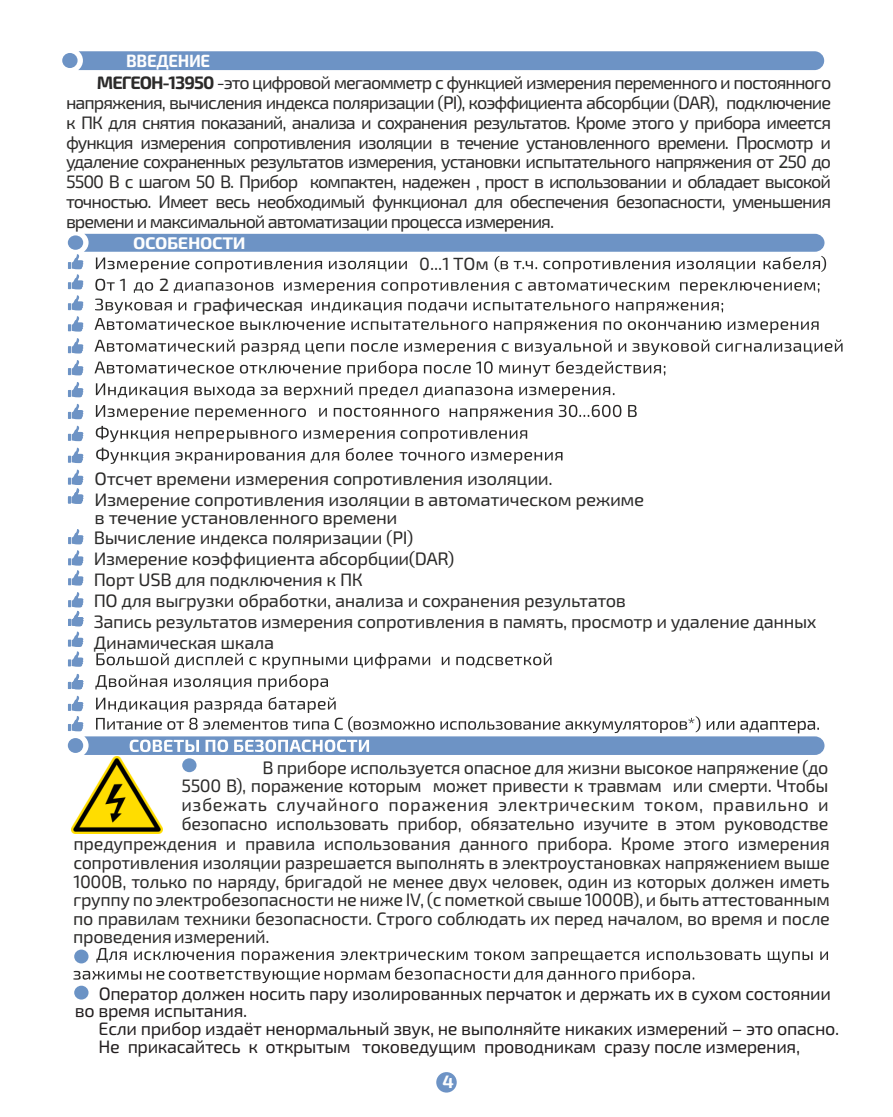
<style>
.page{position:relative;width:893px;height:1117px;background:#fff}
.page>*{position:absolute;margin:0;border:0;box-sizing:border-box;transform-origin:0 0}
.t1{font:18px/18.7px "Exo 2.0";letter-spacing:-.02em;color:#2b2a29;text-align:justify}
.t2{font:18px/17.8px "Exo 2.0";letter-spacing:-.02em;color:#221e1f}
.t3{font:18px/20.9px "Exo 2.0";letter-spacing:-.02em;color:#2b2a29;scale:1.04 1}
.t4{font:700 18px "Exo 2.0";color:#fefefe}
.t5{font:17.78px "Exo 2.0";color:#2b2a29}
.t6{font:700 17.78px "Exo 2.0";letter-spacing:-.02em;color:#fefefe;scale:.95 1}
.t7{font:700 16.88px "Exo 2.0";letter-spacing:-.02em;color:#fefefe;scale:1.07 1}
.s1{font-weight:700}
</style>
<div class="page">
<img style="left:72px;top:756px;width:91px;height:77px">
<svg style="left:73px;top:947px;width:755px;height:35px"></svg>
<div style="left:74px;top:949px;width:15px;height:14px;background:#6b93c5;border-radius:50%"></div>
<div style="left:182px;top:758px;width:15px;height:14px;background:#6b93c5;border-radius:50%"></div>
<div style="left:74px;top:985px;width:15px;height:14px;background:#6b93c5;border-radius:50%"></div>
<svg style="left:68px;top:338px;width:15px;height:15px"></svg>
<svg style="left:68px;top:360px;width:15px;height:15px"></svg>
<svg style="left:68px;top:382px;width:15px;height:15px"></svg>
<svg style="left:68px;top:404px;width:15px;height:15px"></svg>
<svg style="left:68px;top:425px;width:15px;height:16px"></svg>
<svg style="left:68px;top:447px;width:15px;height:16px"></svg>
<svg style="left:68px;top:469px;width:15px;height:34px"></svg>
<svg style="left:94px;top:331px;width:748px;height:360px"></svg>
<svg style="left:68px;top:673px;width:15px;height:16px"></svg>
<svg style="left:68px;top:695px;width:756px;height:59px"></svg>
<svg style="left:319px;top:407px;width:120px;height:10px"></svg>
<svg style="left:68px;top:234px;width:758px;height:97px"></svg>
<svg style="left:62px;top:51px;width:762px;height:19px;background:#7196c6"></svg>
<div style="left:436px;top:1071px;width:21px;height:21px;background:#6d93c5;border-radius:50%"></div>
<svg style="left:68px;top:529px;width:16px;height:15px"></svg>
<svg style="left:68px;top:550px;width:16px;height:35px"></svg>
<svg style="left:68px;top:592px;width:16px;height:74px"></svg>
<p class="t6" style="left:126px;top:54px;width:90px">ВВЕДЕНИЕ</p>
<p class="t1" style="left:66px;top:74px;width:767px;line-height:20px;text-indent:31px"><span class="s1">МЕГЕОН-13950</span> -это цифровой мегаомметр с функцией измерения переменного и постоянного напряжения, вычисления индекса поляризации (PI), коэффициента абсорбции (DAR), подключение к ПК для снятия показаний, анализа и сохранения результатов. Кроме этого у прибора имеется функция измерения сопротивления изоляции в течение установленного времени. Просмотр и удаление сохраненных результатов измерения, установки испытательного напряжения от 250 до 5500 В с шагом 50 В. Прибор компактен, надежен , прост в использовании и обладает высокой точностью. Имеет весь необходимый функционал для обеспечения безопасности, уменьшения времени и максимальной автоматизации процесса измерения.</p>
<p class="t7" style="left:133px;top:237px;width:107px">ОСОБЕНОСТИ</p>
<p class="t5" style="left:120px;top:278px;width:9px">1</p>
<p class="t5" style="left:159px;top:278px;width:12px">2</p>
<p class="t3" style="left:193px;top:295px;width:107px">графическая</p>
<p class="t5" style="left:419px;top:257px;width:71px">0...1 TОм</p>
<p class="t3" style="left:95px;top:469px;width:530px">Отсчет времени измерения сопротивления изоляции.<br>Измерение сопротивления изоляции в автоматическом режиме</p>
<p class="t3" style="left:95px;top:509px;width:293px">в течение установленного времени</p>
<p class="t1" style="left:94px;top:528px;width:724px;line-height:20.9px;text-align:left">Вычисление индекса поляризации (PI)<br>Измерение коэффициента абсорбции(DAR)<br>Порт USB для подключения к ПК<br>ПО для выгрузки обработки, анализа и сохранения результатов<br>Запись результатов измерения сопротивления в память, просмотр и удаление данных Динамическая шкала</p>
<p class="t1" style="left:181px;top:759px;width:649px;text-indent:81px">В приборе используется опасное для жизни высокое напряжение (до 5500 В), поражение которым может привести к травмам или смерти. Чтобы избежать случайного поражения электрическим током, правильно и безопасно использовать прибор, обязательно изучите в этом руководстве</p>
<p class="t1" style="left:73px;top:836px;width:758px">предупреждения и правила использования данного прибора. Кроме этого измерения сопротивления изоляции разрешается выполнять в электроустановках напряжением выше 1000В, только по наряду, бригадой не менее двух человек, один из которых должен иметь группу по электробезопасности не ниже IV, (с пометкой свыше 1000В), и быть аттестованным по правилам техники безопасности. Строго соблюдать их перед началом, во время и после проведения измерений.</p>
<p class="t2" style="left:75px;top:985px;width:758px;text-indent:24px">Оператор должен носить пару изолированных перчаток и держать их в сухом состоянии во время испытания.</p>
<p class="t2" style="left:99px;top:1021px;width:742px">Если прибор издаёт ненормальный звук, не выполняйте никаких измерений – это опасно.<br>Не прикасайтесь к открытым токоведущим проводникам сразу после измерения,</p>
<p class="t4" style="left:442px;top:1075px;width:13px">4</p>
</div>
